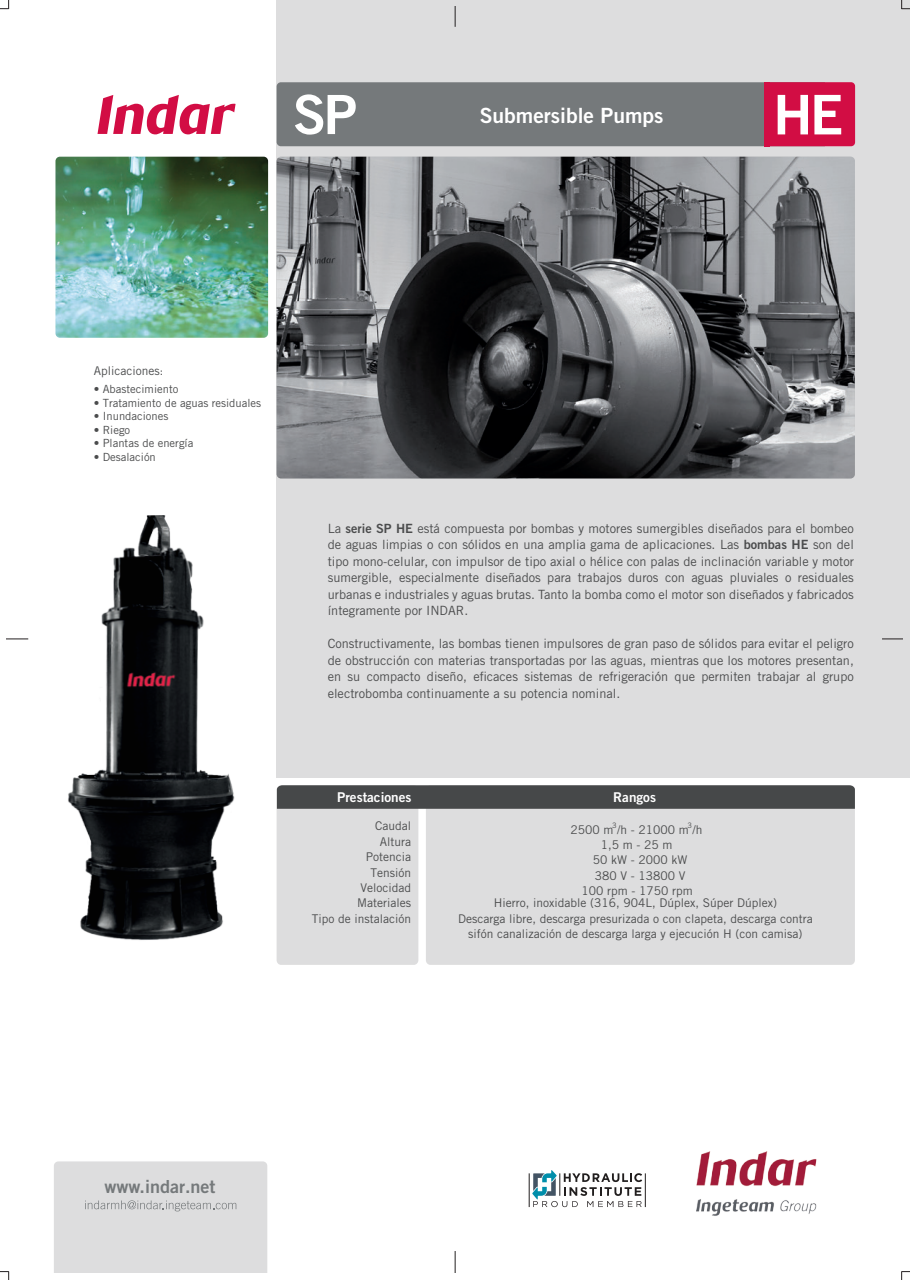
<style>
.page{position:relative;width:910px;height:1280px;background:#fff}
.page>*{position:absolute;margin:0;border:0;box-sizing:border-box;transform-origin:0 0}
.t1{font:21px "Trade Gothic LT Std Bd 2";color:#fff}
.t2{font:18px "Trade Gothic LT Std Bd 2";color:#75797b}
.t3{font:13.5px "Trade Gothic LT Std Bd 2";color:#fff}
.t4{font:12.75px/16.5px "Trade Gothic LT Std";color:#4b4c4d;text-align:justify}
.t5{font:12px/15.5px "Trade Gothic LT Std";color:#4b4c4d;text-align:right}
.t6{font:11.25px "Trade Gothic LT Std";color:#4b4c4d}
.t7{font:7.5px "Trade Gothic LT Std";color:#4b4c4d}
.s1{font-size:11.25px}
.s2{font-family:"Trade Gothic LT Std Bd 2"}
</style>
<div class="page">
<img style="left:55px;top:157px;width:213px;height:181px">
<div style="left:277px;top:0;width:633px;height:778px;background:#ddddde"></div>
<div style="left:54px;top:1161px;width:213px;height:111px;background:#ddddde"></div>
<svg style="left:7px;top:639px;width:21px;height:1px"></svg>
<svg style="left:882px;top:639px;width:21px;height:1px"></svg>
<svg style="left:455px;top:1251px;width:1px;height:21px"></svg>
<svg style="left:455px;top:7px;width:1px;height:20px"></svg>
<img style="left:697px;top:1152px;width:120px;height:64px">
<img style="left:277px;top:157px;width:578px;height:321px">
<div style="left:277px;top:785px;width:141px;height:180px;background:#ddddde;border-radius:5px"></div>
<div style="left:426px;top:785px;width:429px;height:180px;background:#ddddde;border-radius:5px"></div>
<svg style="left:277px;top:785px;width:578px;height:24px;background:#494b4c"></svg>
<svg style="left:0;top:1271px;width:9px;height:9px"></svg>
<svg style="left:0;top:0;width:9px;height:9px"></svg>
<svg style="left:901px;top:1271px;width:9px;height:9px"></svg>
<svg style="left:901px;top:0;width:9px;height:9px"></svg>
<svg style="left:98px;top:95px;width:138px;height:39px"></svg>
<div style="left:765px;top:82px;width:90px;height:64px;background:#d20d44;border-radius:4px"></div>
<svg style="left:277px;top:82px;width:564px;height:64px;background:#87787f"></svg>
<img style="left:68px;top:515px;width:167px;height:425px">
<hr style="left:645px;top:1173px;width:1px;height:34px;background:#211e1e">
<hr style="left:529px;top:1173px;width:1px;height:34px;background:#211e1e">
<svg style="left:532px;top:1170px;width:110px;height:37px"></svg>
<h1 class="t1" style="left:480px;top:103px;width:185px">Submersible Pumps</h1>
<p class="t5" style="left:94px;top:363px;width:71px">Aplicaciones<span class="s1">:</span></p>
<p class="t6" style="left:94px;top:382px;width:86px">• Abastecimiento</p>
<p class="t6" style="left:94px;top:396px;width:169px">• Tratamiento de aguas residuales</p>
<p class="t6" style="left:94px;top:409px;width:76px">• Inundaciones</p>
<p class="t6" style="left:94px;top:423px;width:38px">• Riego</p>
<p class="t6" style="left:94px;top:436px;width:101px">• Plantas de energía</p>
<p class="t6" style="left:94px;top:450px;width:64px">• Desalación</p>
<p class="t4" style="left:328px;top:520px;width:528px">La <span class="s2">serie SP HE</span> está compuesta por bombas y motores sumergibles diseñados para el bombeo de aguas limpias o con sólidos en una amplia gama de aplicaciones. Las <span class="s2">bombas HE</span> son del tipo mono-celular, con impulsor de tipo axial o hélice con palas de inclinación variable y motor sumergible, especialmente diseñados para trabajos duros con aguas pluviales o residuales urbanas e industriales y aguas brutas. Tanto la bomba como el motor son diseñados y fabricados íntegramente por INDAR.</p>
<p class="t4" style="left:328px;top:635px;width:528px">Constructivamente, las bombas tienen impulsores de gran paso de sólidos para evitar el peligro de obstrucción con materias transportadas por las aguas, mientras que los motores presentan, en su compacto diseño, eficaces sistemas de refrigeración que permiten trabajar al grupo electrobomba continuamente a su potencia nominal.</p>
<p class="t3" style="left:337px;top:789px;width:76px">Prestaciones</p>
<p class="t3" style="left:613px;top:789px;width:44px">Rangos</p>
<p class="t5" style="left:312px;top:818px;width:101px">Caudal<br>Altura<br>Potencia<br>Tensión<br>Velocidad<br>Materiales<br>Tipo de instalación</p>
<p class="t7" style="left:612px;top:820px;width:6px">3</p>
<p class="t7" style="left:687px;top:820px;width:6px">3</p>
<p class="t5" style="left:571px;top:821px;width:133px">2500 m /h - 21000 m /h</p>
<p class="t5" style="left:601px;top:837px;width:73px">1,5 m - 25 m</p>
<p class="t5" style="left:593px;top:852px;width:96px">50 kW - 2000 kW</p>
<p class="t5" style="left:595px;top:868px;width:92px">380 V - 13800 V</p>
<p class="t5" style="left:582px;top:883px;width:113px">100 rpm - 1750 rpm</p>
<p class="t5" style="left:458px;top:895px;width:356px;text-align:center">Hierro, inoxidable (316, 904L, Dúplex, Súper Dúplex)<br>Descarga libre, descarga presurizada o con clapeta, descarga contra sifón canalización de descarga larga y ejecución H (con camisa)</p>
<h2 class="t2" style="left:105px;top:1175px;width:113px">www.indar.net</h2>
</div>
